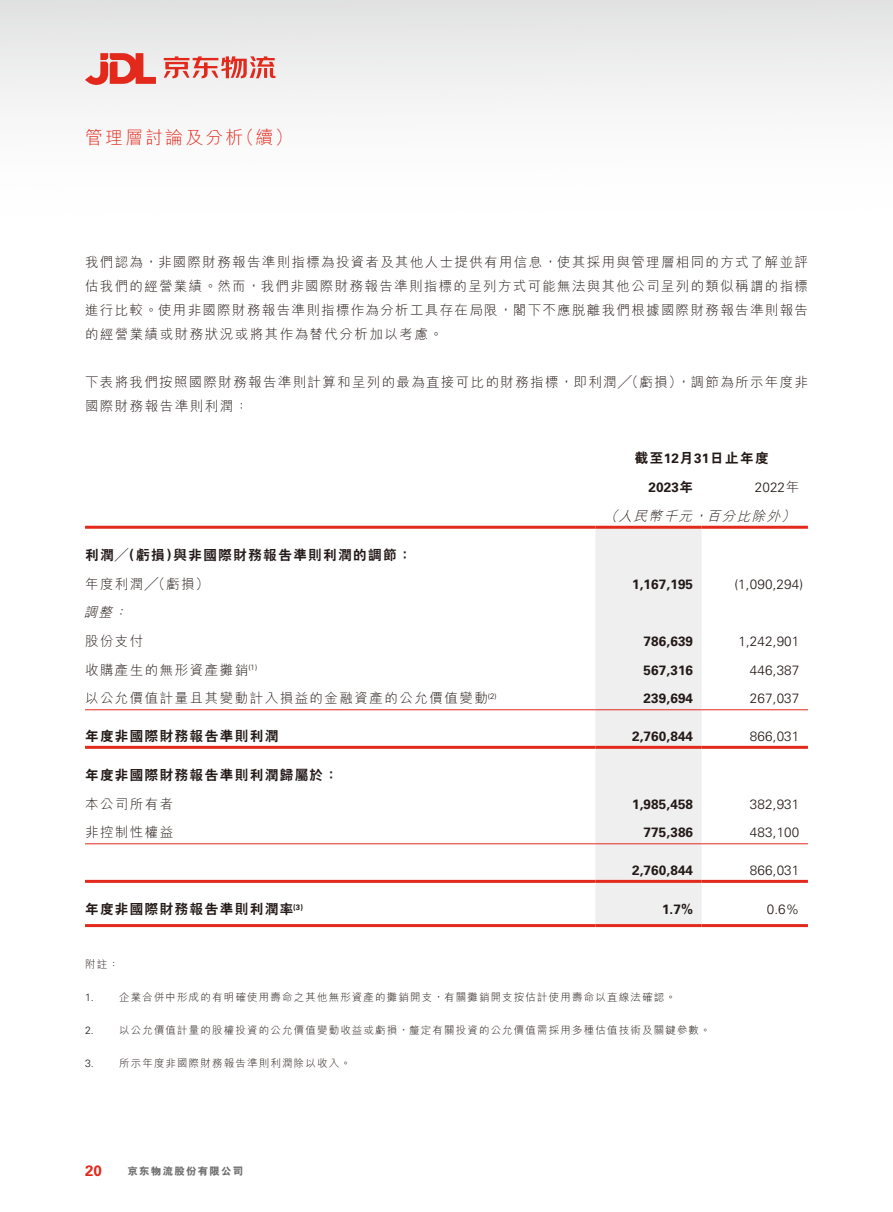
<style>
.page{position:relative;width:893px;height:1212px;background:#fff}
.page>*{position:absolute;margin:0;border:0;box-sizing:border-box;transform-origin:0 0}
.t1{font:300 18px "M Hei HK";letter-spacing:.115em;color:#e2291c}
.t2{font:700 15px "Univers";color:#e2291c}
.t3{font:300 13.5px/24px "M Hei HK";letter-spacing:.11em;color:#231916;text-align:justify}
.t4{font:800 13.5px "C Hei 2 HK";letter-spacing:.11em;color:#231916}
.t5{font:700 13.5px "Univers";letter-spacing:.01em;color:#231916}
.t6{font:300 13.5px "Univers";letter-spacing:.01em;color:#231916}
.t7{font:italic 300 13.5px "M Hei HK";color:#231916}
.t8{font:300 10.5px "M Hei HK";letter-spacing:.11em;color:#231916}
.t9{font:800 10.5px "M Hei HKS";letter-spacing:.115em;color:#727272}
.s1{font-family:"Univers";font-weight:700}
.s2{font-family:"C Hei 2 HK";font-weight:800}
.s3{font-family:"M Hei HK"}
.s4{font-family:"Univers"}
</style>
<div class="page">
<svg style="left:85px;top:53px;width:71px;height:32px;background:#e78881"></svg>
<svg style="left:164px;top:56px;width:111px;height:22px;background:#e89691"></svg>
<div style="left:595px;top:529px;width:107px;height:395px;background:#efeff0"></div>
<hr style="left:85px;top:526px;width:510px;height:3px;background:#e2291c">
<hr style="left:595px;top:526px;width:107px;height:3px;background:#e2291c">
<hr style="left:702px;top:526px;width:106px;height:3px;background:#e2291c">
<hr style="left:85px;top:746px;width:510px;height:3px;background:#e2291c">
<hr style="left:595px;top:746px;width:107px;height:3px;background:#e2291c">
<hr style="left:702px;top:746px;width:106px;height:3px;background:#e2291c">
<hr style="left:85px;top:880px;width:510px;height:3px;background:#e2291c">
<hr style="left:595px;top:880px;width:107px;height:3px;background:#e2291c">
<hr style="left:702px;top:880px;width:106px;height:3px;background:#e2291c">
<hr style="left:85px;top:924px;width:510px;height:3px;background:#e2291c">
<hr style="left:595px;top:924px;width:107px;height:3px;background:#e2291c">
<hr style="left:702px;top:924px;width:106px;height:3px;background:#e2291c">
<hr style="left:85px;top:709px;width:510px;height:1px;background:#e2291c">
<hr style="left:595px;top:709px;width:107px;height:1px;background:#e2291c">
<hr style="left:702px;top:709px;width:106px;height:1px;background:#e2291c">
<hr style="left:85px;top:843px;width:510px;height:1px;background:#e2291c">
<hr style="left:595px;top:843px;width:107px;height:1px;background:#e2291c">
<hr style="left:702px;top:843px;width:106px;height:1px;background:#e2291c">
<h1 class="t1" style="left:85px;top:128px;width:209px">管理層討論及分析（續）</h1>
<p class="t3" style="left:85px;top:250px;width:724px">我們認為，非國際財務報告準則指標為投資者及其他人士提供有用信息，使其採用與管理層相同的方式了解並評估我們的經營業績。然而，我們非國際財務報告準則指標的呈列方式可能無法與其他公司呈列的類似稱謂的指標進行比較。使用非國際財務報告準則指標作為分析工具存在局限，閣下不應脫離我們根據國際財務報告準則報告的經營業績或財務狀況或將其作為替代分析加以考慮。</p>
<p class="t3" style="left:85px;top:370px;width:724px">下表將我們按照國際財務報告準則計算和呈列的最為直接可比的財務指標，即利潤╱（虧損），調節為所示年度非國際財務報告準則利潤：</p>
<p class="t4" style="left:635px;top:452px;width:135px">截至<span class="s1">12</span>月<span class="s1">31</span>日止年度</p>
<p class="t5" style="left:648px;top:479px;width:46px">2023<span class="s2">年</span></p>
<p class="t6" style="left:755px;top:479px;width:46px">2022<span class="s3">年</span></p>
<p class="t7" style="left:604px;top:509px;width:196px">（人民幣千元，百分比除外）</p>
<p class="t4" style="left:85px;top:548px;width:328px">利潤╱（虧損）與非國際財務報告準則利潤的調節：</p>
<p class="t3" style="left:85px;top:571px;width:125px">年度利潤╱（虧損）</p>
<p class="t5" style="left:632px;top:576px;width:63px">1,167,195</p>
<p class="t6" style="left:734px;top:576px;width:70px">(1,090,294)</p>
<p class="t7" style="left:84px;top:605px;width:49px">調整：</p>
<p class="t3" style="left:85px;top:629px;width:60px">股份支付</p>
<p class="t5" style="left:644px;top:633px;width:51px">786,639</p>
<p class="t6" style="left:738px;top:633px;width:63px">1,242,901</p>
<p class="t3" style="left:85px;top:657px;width:174px">收購產生的無形資產攤銷<sup>(1)</sup></p>
<p class="t5" style="left:644px;top:662px;width:51px">567,316</p>
<p class="t6" style="left:750px;top:662px;width:51px">446,387</p>
<p class="t3" style="left:85px;top:686px;width:413px">以公允價值計量且其變動計入損益的金融資產的公允價值變動<sup>(2)</sup></p>
<p class="t5" style="left:644px;top:691px;width:51px">239,694</p>
<p class="t6" style="left:750px;top:690px;width:51px">267,037</p>
<p class="t4" style="left:85px;top:729px;width:195px">年度非國際財務報告準則利潤</p>
<p class="t5" style="left:632px;top:728px;width:63px">2,760,844</p>
<p class="t6" style="left:750px;top:728px;width:51px">866,031</p>
<p class="t4" style="left:85px;top:768px;width:255px">年度非國際財務報告準則利潤歸屬於：</p>
<p class="t3" style="left:85px;top:791px;width:90px">本公司所有者</p>
<p class="t5" style="left:632px;top:796px;width:63px">1,985,458</p>
<p class="t6" style="left:750px;top:796px;width:51px">382,931</p>
<p class="t3" style="left:85px;top:820px;width:90px">非控制性權益</p>
<p class="t5" style="left:644px;top:825px;width:51px">775,386</p>
<p class="t6" style="left:750px;top:824px;width:51px">483,100</p>
<p class="t5" style="left:632px;top:862px;width:63px">2,760,844</p>
<p class="t6" style="left:750px;top:862px;width:51px">866,031</p>
<p class="t4" style="left:85px;top:902px;width:219px">年度非國際財務報告準則利潤率<sup>(3)</sup></p>
<p class="t5" style="left:662px;top:901px;width:33px">1.7%</p>
<p class="t6" style="left:767px;top:901px;width:34px">0.6%</p>
<p class="t8" style="left:85px;top:959px;width:35px">附註：</p>
<p class="t8" style="left:85px;top:992px;width:592px"><span class="s4">1.</span> 企業合併中形成的有明確使用壽命之其他無形資產的攤銷開支，有關攤銷開支按估計使用壽命以直線法確認。</p>
<p class="t8" style="left:85px;top:1025px;width:627px"><span class="s4">2.</span> 以公允價值計量的股權投資的公允價值變動收益或虧損，釐定有關投資的公允價值需採用多種估值技術及關鍵參數。</p>
<p class="t8" style="left:85px;top:1058px;width:267px"><span class="s4">3.</span> 所示年度非國際財務報告準則利潤除以收入。</p>
<p class="t2" style="left:85px;top:1162px;width:18px">20</p>
<p class="t9" style="left:128px;top:1164px;width:117px">京東物流股份有限公司</p>
</div>
